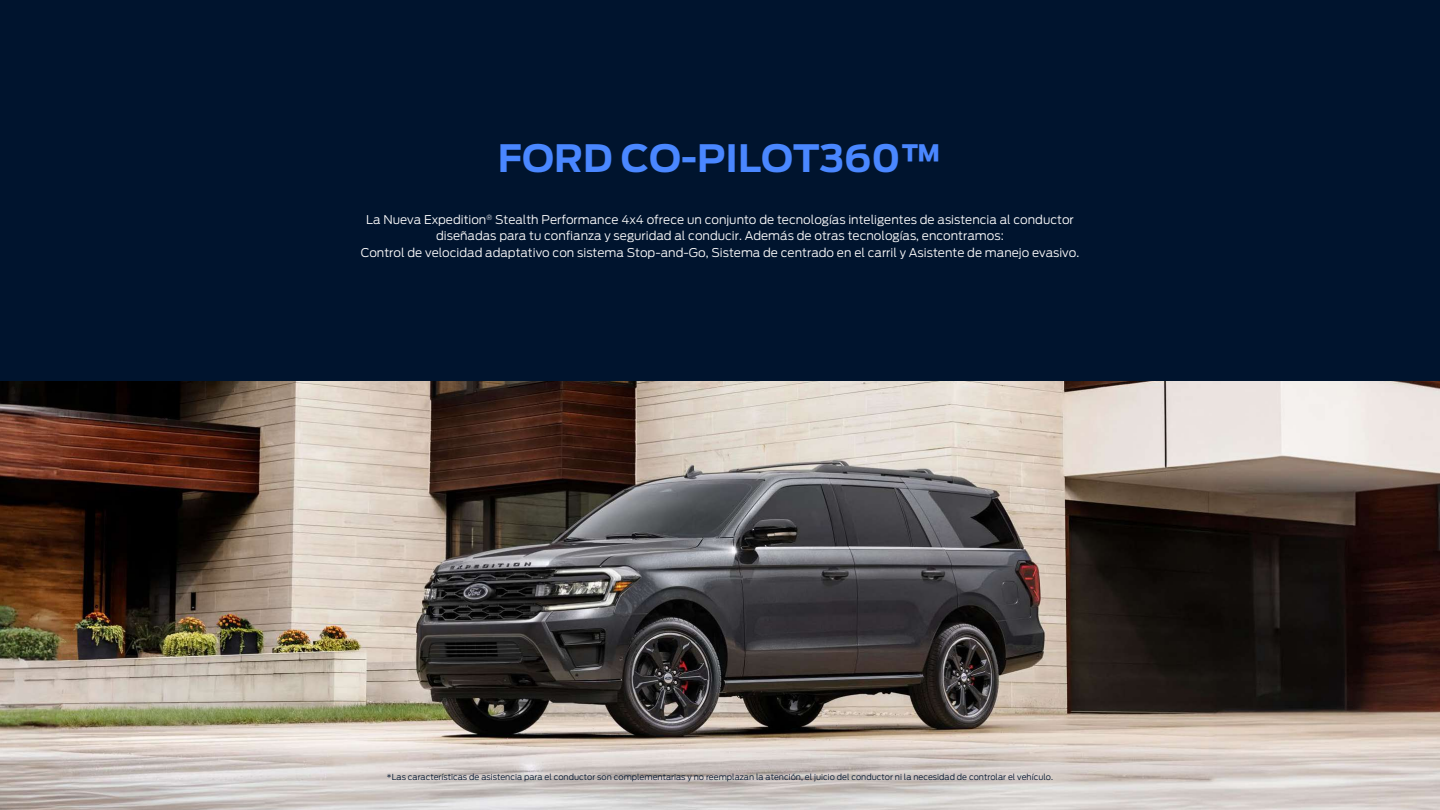
<style>
.page{position:relative;width:1440px;height:810px;background:#fff}
.page>*{position:absolute;margin:0;border:0;box-sizing:border-box;transform-origin:0 0}
.t1{font:700 37.5px "Ford Antenna";color:#4a87ff}
.t2{font:300 12px/16.5px "Ford Antenna";color:#fff;text-align:center}
.t3{font:300 8.25px "Ford Antenna";color:#00142e}
</style>
<div class="page">
<div style="left:0;top:0;width:1440px;height:409px;background:#00142e"></div>
<img style="left:0;top:381px;width:1440px;height:429px">
<h1 class="t1" style="left:498px;top:125px;width:446px">FORD CO-PILOT360™</h1>
<p class="t2" style="left:361px;top:210px;width:720px">La Nueva Expedition<sup>®</sup> Stealth Performance 4x4 ofrece un conjunto de tecnologías inteligentes de asistencia al conductor diseñadas para tu confianza y seguridad al conducir. Además de otras tecnologías, encontramos:<br>Control de velocidad adaptativo con sistema Stop-and-Go, Sistema de centrado en el carril y Asistente de manejo evasivo.</p>
<p class="t3" style="left:387px;top:771px;width:668px">*Las características de asistencia para el conductor son complementarias y no reemplazan la atención, el juicio del conductor ni la necesidad de controlar el vehículo.</p>
</div>
